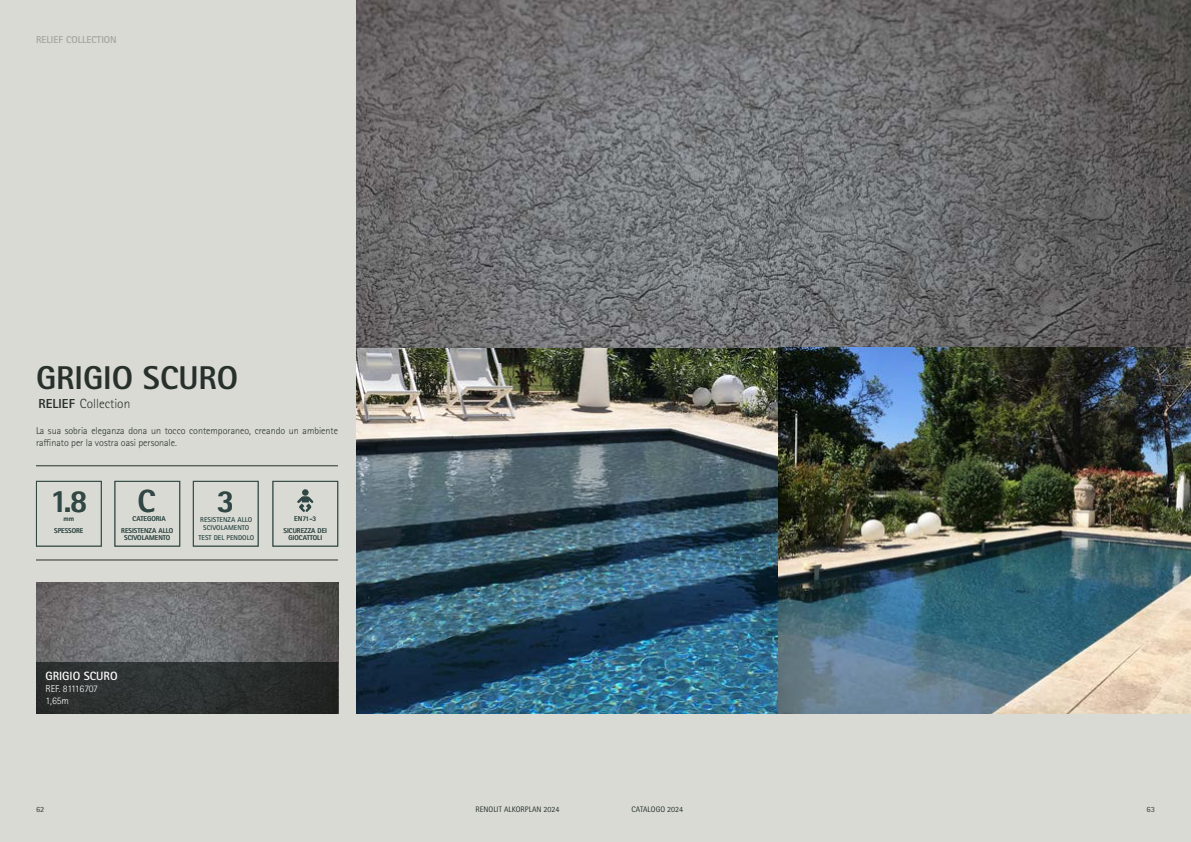
<style>
.page{position:relative;width:1191px;height:842px;background:#d9dad3}
.page>*{position:absolute;margin:0;border:0;box-sizing:border-box;transform-origin:0 0}
.t1{font:800 33px "Rotis Sans Serif Pro";color:#28302c}
.t2{font:800 32px "Rotis Sans Serif Pro";color:#2a413f}
.t3{font:300 13.3px "Rotis Sans Serif Pro";color:#28302c}
.t4{font:700 12px "Rotis Sans Serif Pro";color:#fff}
.t5{font:300 10px/12px "Rotis Sans Serif Pro";color:#28302c}
.t6{font:300 10px/12px "Rotis Sans Serif Pro";color:#fff}
.t7{font:700 10px "Rotis Sans Serif Pro";color:#a3a39e}
.t8{font:8px "Rotis Sans Serif Pro";color:#26312e}
.t9{font:8px "Rotis Sans Serif Pro";color:#4f514e}
.t10{font:700 8px "Rotis Sans Serif Pro";color:#4f514e}
.t11{font:700 7px/12.5px "Rotis Sans Serif Pro";color:#2a413f;text-align:center}
.t12{font:700 7px/8.4px "Rotis Sans Serif Pro";color:#244140;text-align:center}
.s1{font-weight:800;font-size:13px}
</style>
<div class="page">
<img style="left:36px;top:582px;width:302px;height:80px">
<div style="left:36px;top:662px;width:302px;height:51px;background:linear-gradient(to right,#303635,#242827)"></div>
<hr style="left:36px;top:465px;width:302px;height:1px;background:#28302c">
<hr style="left:36px;top:560px;width:302px;height:1px;background:#28302c">
<div style="left:36px;top:481px;width:66px;height:65px;border:1px solid #2a413f"></div>
<div style="left:115px;top:481px;width:65px;height:65px;border:1px solid #2a413f"></div>
<div style="left:273px;top:481px;width:65px;height:65px;border:1px solid #2a413f"></div>
<div style="left:302px;top:489px;width:6px;height:7px;background:#314744;border-radius:50%"></div>
<svg style="left:297px;top:496px;width:16px;height:16px"></svg>
<div style="left:193px;top:481px;width:65px;height:65px;border:1px solid #2a413f"></div>
<img style="left:357px;top:348px;width:421px;height:365px">
<svg style="left:357px;top:0;width:834px;height:348px;background:#6b6b6d"></svg>
<img style="left:778px;top:348px;width:413px;height:365px">
<p class="t7" style="left:36px;top:33px;width:82px">RELIEF COLLECTION</p>
<h1 class="t1" style="left:36px;top:357px;width:204px">GRIGIO SCURO</h1>
<h3 class="t3" style="left:39px;top:396px;width:93px"><span class="s1">RELIEF</span> Collection</h3>
<p class="t5" style="left:36px;top:424px;width:303px">La sua sobria eleganza dona un tocco contemporaneo, creando un ambiente raffinato per la vostra oasi personale.</p>
<h2 class="t2" style="left:50px;top:481px;width:39px">1.8</h2>
<p class="t11" style="left:54px;top:512px;width:31px">mm<br>SPESSORE</p>
<h2 class="t2" style="left:137px;top:481px;width:19px">C</h2>
<p class="t11" style="left:121px;top:512px;width:53px">CATEGORIA<br>RESISTENZA ALLO</p>
<p class="t11" style="left:124px;top:531px;width:48px">SCIVOLAMENTO</p>
<h2 class="t2" style="left:217px;top:481px;width:19px">3</h2>
<p class="t12" style="left:200px;top:515px;width:53px">RESISTENZA ALLO<br>SCIVOLAMENTO</p>
<p class="t12" style="left:198px;top:534px;width:57px">TEST DEL PENDOLO</p>
<p class="t11" style="left:283px;top:512px;width:45px">EN71-3<br>SICUREZZA DEI</p>
<p class="t11" style="left:288px;top:531px;width:35px">GIOCATTOLI</p>
<p class="t4" style="left:45px;top:668px;width:74px">GRIGIO SCURO</p>
<p class="t6" style="left:45px;top:683px;width:54px">REF. 81116707<br>1,65m</p>
<p class="t10" style="left:36px;top:804px;width:10px">62</p>
<p class="t9" style="left:469px;top:804px;width:73px">RENOLIT ALKORPLAN ©</p>
<p class="t9" style="left:555px;top:804px;width:5px">3</p>
<p class="t8" style="left:475px;top:804px;width:85px">RENOLIT ALKORPLAN 2024</p>
<p class="t8" style="left:631px;top:804px;width:53px">CATALOGO 2024</p>
<p class="t10" style="left:1146px;top:804px;width:10px">63</p>
</div>
